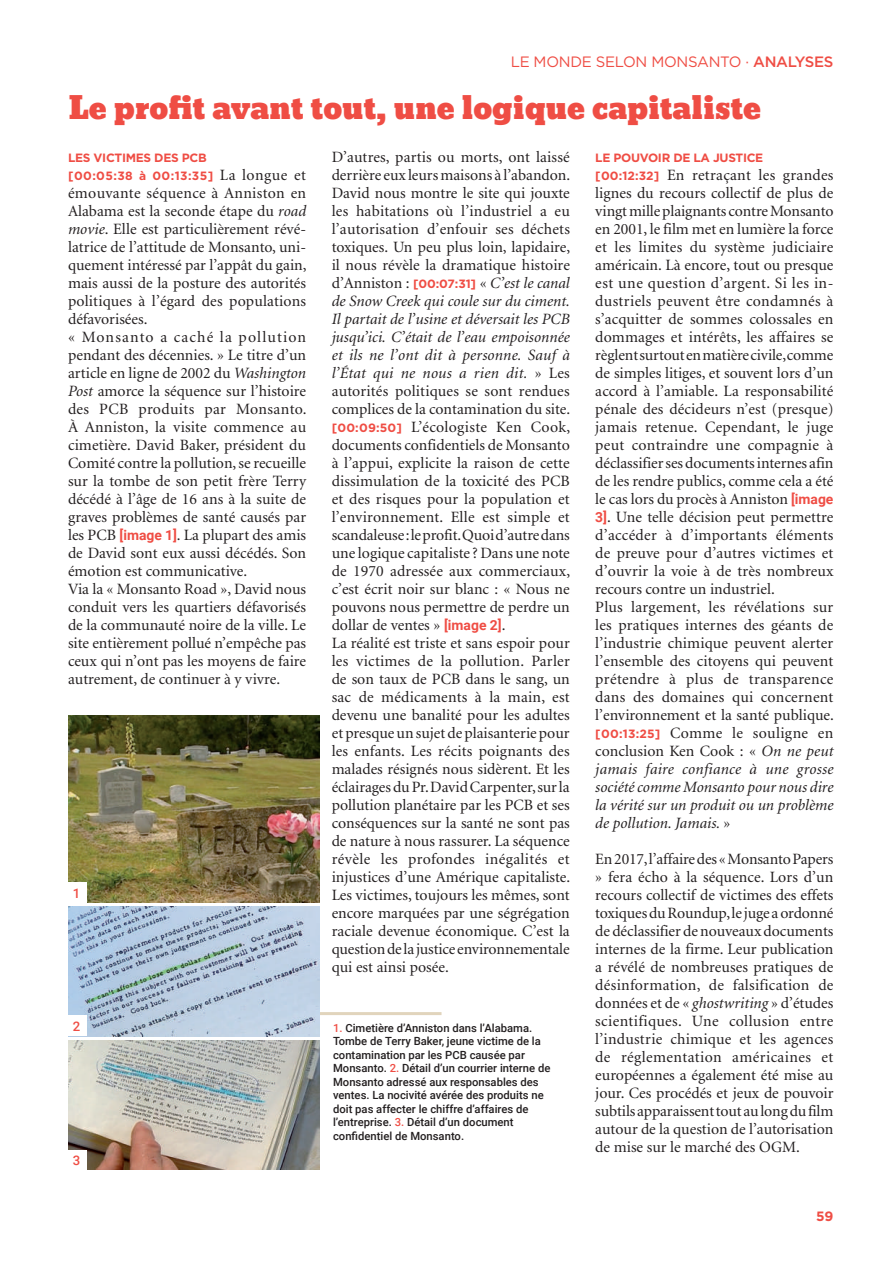
<style>
.page{position:relative;width:893px;height:1263px;background:#fff}
.page>*{position:absolute;margin:0;border:0;box-sizing:border-box;transform-origin:0 0}
.t1{font:30px "Bevan";color:#ef4d44}
.t2{font:15.75px/18px "Minion";color:#231f20}
.t3{font:15px "Gotham";letter-spacing:-.02em;color:#ef4d44}
.t4{font:700 13.5px "Gotham";color:#ef4d44}
.t5{font:500 13.2px "Roboto";color:#ef4d44}
.t6{font:700 12px/18px "Gotham";letter-spacing:-.025em;color:#ef4d44}
.t7{font:500 11.25px/13.5px "Roboto";color:#231f20}
.s1{font-weight:500}
.s2{font-family:"Minion";font-weight:400;font-size:15.75px;color:#231f20}
.s3{font-style:italic}
.s4{font-family:"Roboto";font-weight:700;font-size:13.8px;color:#ef4d44}
.s5{font-family:"Gotham";font-weight:700;font-size:12px;color:#ef4d44}
.s6{color:#ef4d44}
</style>
<div class="page">
<hr style="left:308px;top:1012px;width:133px;height:3px;background:#e1d4bc">
<img style="left:68px;top:716px;width:252px;height:186px">
<img style="left:68px;top:1040px;width:252px;height:129px">
<img style="left:68px;top:907px;width:252px;height:129px">
<div style="left:66px;top:882px;width:21px;height:21px;background:#fff"></div>
<div style="left:66px;top:1015px;width:21px;height:21px;background:#fff"></div>
<div style="left:66px;top:1150px;width:21px;height:21px;background:#fff"></div>
<p class="t3" style="left:511px;top:53px;width:324px">LE MONDE SELON MONSANTO · <span class="s1">ANALYSES</span></p>
<h1 class="t1" style="left:68px;top:84px;width:695px">Le profit avant tout, une logique capitaliste</h1>
<p class="t6" style="left:68px;top:148px;width:240px">LES VICTIMES DES PCB<br>[00:05:38 à 00:13:35] <span class="s2">La longue et</span></p>
<p class="t2" style="left:68px;top:185px;width:240px">émouvante séquence à Anniston en Alabama est la seconde étape du <span class="s3">road movie</span>. Elle est particulièrement révé&shy;latrice de l’attitude de Monsanto, uni&shy;quement intéressé par l’appât du gain, mais aussi de la posture des autorités politiques à l’égard des populations défavorisées.<br>« Monsanto a caché la pollution pendant des décennies. » Le titre d’un article en ligne de 2002 du <span class="s3">Washington Post</span> amorce la séquence sur l’histoire des PCB produits par Monsanto.<br>À Anniston, la visite commence au cimetière. David Baker, président du Comité contre la pollution, se recueille sur la tombe de son petit frère Terry décédé à l’âge de 16 ans à la suite de graves problèmes de santé causés par les PCB <span class="s4">[image 1]</span>. La plupart des amis de David sont eux aussi décédés. Son émotion est communicative.<br>Via la « Monsanto Road », David nous conduit vers les quartiers défavorisés de la communauté noire de la ville. Le site entièrement pollué n’empêche pas ceux qui n’ont pas les moyens de faire autrement, de continuer à y vivre.</p>
<p class="t2" style="left:332px;top:149px;width:240px">D’autres, partis ou morts, ont laissé derrière eux leurs maisons à l’abandon.<br>David nous montre le site qui jouxte les habitations où l’industriel a eu l’autorisation d’enfouir ses déchets toxiques. Un peu plus loin, lapidaire, il nous révèle la dramatique histoire d’Anniston : <span class="s5">[00:07:31]</span> « <span class="s3">C’est le canal de Snow Creek qui coule sur du ciment.<br>Il partait de l’usine et déversait les PCB jusqu’ici. C’était de l’eau empoisonnée et ils ne l’ont dit à personne. Sauf à l’État qui ne nous a rien dit.</span> » Les autorités politiques se sont rendues complices de la contamination du site. <span class="s5">[00:09:50]</span> L’écologiste Ken Cook, documents confidentiels de Monsanto à l’appui, explicite la raison de cette dissimulation de la toxicité des PCB et des risques pour la population et l’environnement. Elle est simple et scandaleuse : le profit. Quoi d’autre dans une logique capitaliste ? Dans une note de 1970 adressée aux commerciaux, c’est écrit noir sur blanc : « Nous ne pouvons nous permettre de perdre un dollar de ventes » <span class="s4">[image 2]</span>.<br>La réalité est triste et sans espoir pour les victimes de la pollution. Parler de son taux de PCB dans le sang, un sac de médicaments à la main, est devenu une banalité pour les adultes et presque un sujet de plaisanterie pour les enfants. Les récits poignants des malades résignés nous sidèrent. Et les éclairages du Pr. David Carpenter, sur la pollution planétaire par les PCB et ses conséquences sur la santé ne sont pas de nature à nous rassurer. La séquence révèle les profondes inégalités et injustices d’une Amérique capitaliste.<br>Les victimes, toujours les mêmes, sont encore marquées par une ségrégation raciale devenue économique. C’est la question de la justice environnementale qui est ainsi posée.</p>
<p class="t6" style="left:595px;top:148px;width:170px">LE POUVOIR DE LA JUSTICE</p>
<p class="t2" style="left:595px;top:167px;width:240px"><span class="s5">[00:12:32]</span> En retraçant les grandes lignes du recours collectif de plus de vingt mille plaignants contre Monsanto en 2001, le film met en lumière la force et les limites du système judiciaire américain. Là encore, tout ou presque est une question d’argent. Si les in&shy;dustriels peuvent être condamnés à s’acquitter de sommes colossales en dommages et intérêts, les affaires se règlent surtout en matière civile, comme de simples litiges, et souvent lors d’un accord à l’amiable. La responsabilité pénale des décideurs n’est (presque) jamais retenue. Cependant, le juge peut contraindre une compagnie à déclassifier ses documents internes afin de les rendre publics, comme cela a été le cas lors du procès à Anniston <span class="s4">[image 3]</span>. Une telle décision peut permettre d’accéder à d’importants éléments de preuve pour d’autres victimes et d’ouvrir la voie à de très nombreux recours contre un industriel.<br>Plus largement, les révélations sur les pratiques internes des géants de l’industrie chimique peuvent alerter l’ensemble des citoyens qui peuvent prétendre à plus de transparence dans des domaines qui concernent l’environnement et la santé publique. <span class="s5">[00:13:25]</span> Comme le souligne en conclusion Ken Cook : « <span class="s3">On ne peut jamais faire confiance à une grosse société comme Monsanto pour nous dire la vérité sur un produit ou un problème de pollution. Jamais.</span> »</p>
<p class="t2" style="left:595px;top:851px;width:240px;text-align:justify">En 2017, l’affaire des « Monsanto Papers » fera écho à la séquence. Lors d’un recours collectif de victimes des effets toxiques du Roundup, le juge a ordonné de déclassifier de nouveaux documents internes de la firme. Leur publication a révélé de nombreuses pratiques de désinformation, de falsification de données et de « <span class="s3">ghostwriting</span> » d’études scientifiques. Une collusion entre l’industrie chimique et les agences de réglementation américaines et européennes a également été mise au jour. Ces procédés et jeux de pouvoir subtils apparaissent tout au long du film autour de la question de l’autorisation de mise sur le marché des OGM.</p>
<p class="t5" style="left:73px;top:884px;width:9px">1</p>
<p class="t5" style="left:73px;top:1017px;width:9px">2</p>
<p class="t7" style="left:333px;top:1020px;width:219px"><span class="s6">1.</span> Cimetière d’Anniston dans l’Alabama.<br>Tombe de Terry Baker, jeune victime de la contamination par les PCB causée par Monsanto. <span class="s6">2.</span> Détail d’un courrier interne de Monsanto adressé aux responsables des ventes. La nocivité avérée des produits ne doit pas affecter le chiffre d’affaires de l’entreprise. <span class="s6">3.</span> Détail d’un document confidentiel de Monsanto.</p>
<p class="t5" style="left:73px;top:1151px;width:9px">3</p>
<p class="t4" style="left:816px;top:1208px;width:19px">59</p>
</div>
